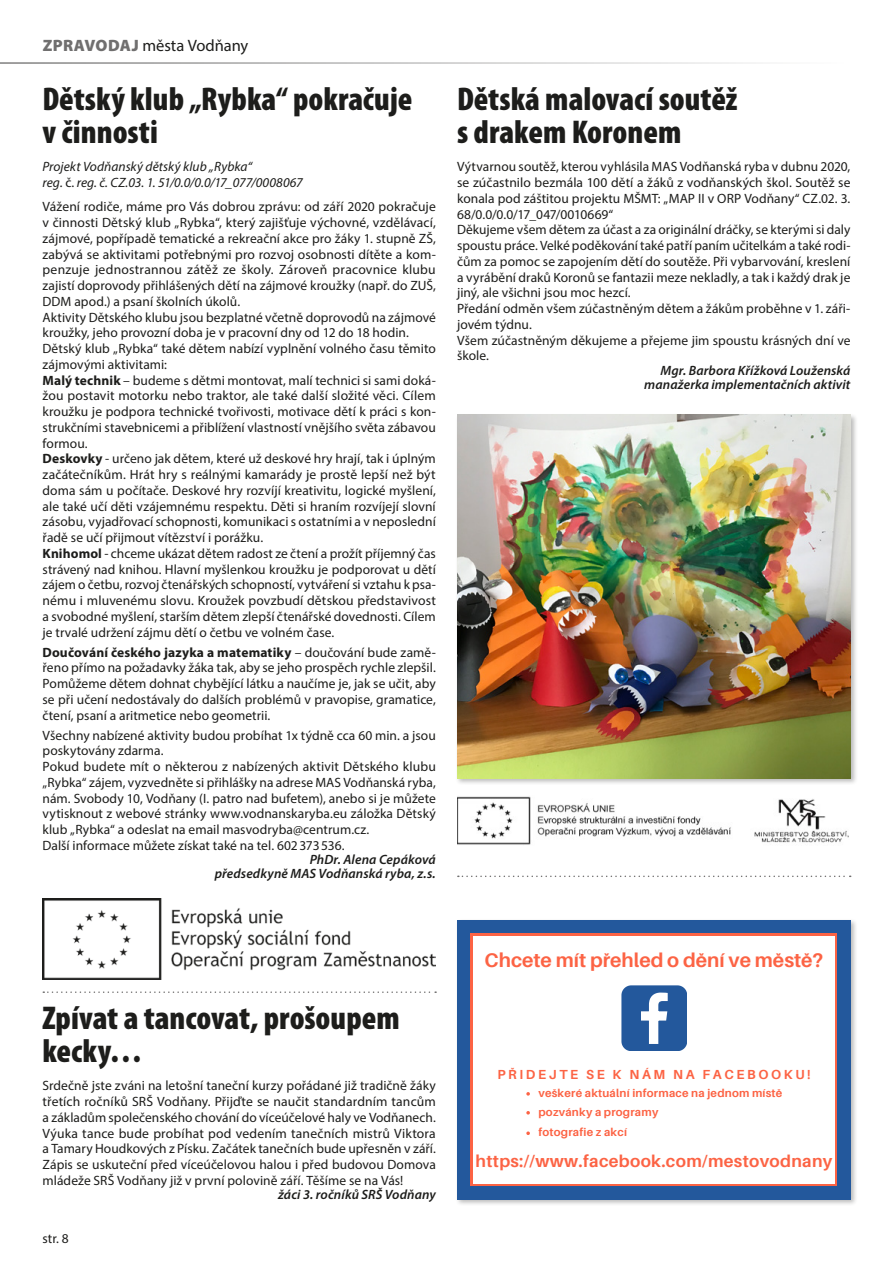
<style>
.page{position:relative;width:893px;height:1263px;background:#fff}
.page>*{position:absolute;margin:0;border:0;box-sizing:border-box;transform-origin:0 0}
.h1__nadpis_článku{font:900 condensed 33px/33px "Myriad Pro";color:#1d1d1b}
.t1{font:700 19.65px "Aileron";color:#fc6344}
.t2{font:700 16.95px "Aileron";letter-spacing:.02em;color:#fc6344}
.t3{font:16.5px "Myriad Pro";letter-spacing:-.005em;color:#1d1d1b}
.p__body_bez_odsazen{font:13.5px/15.8px "Myriad Pro";letter-spacing:.005em;color:#1d1d1b;text-align:justify}
.p__clanek_podpis{font:italic 600 13.5px "Myriad Pro";letter-spacing:.005em;color:#1d1d1b}
.p__body_bez_odsazen-2{font:italic 13.5px "Myriad Pro";letter-spacing:.005em;color:#1d1d1b}
.t4{font:700 13.2px "Aileron";letter-spacing:.2em;color:#fc6344}
.t5{font:700 11.25px/18.9px "Aileron";letter-spacing:.02em;color:#fc6344}
.s1{font-weight:900;color:#706f6f}
.s2{font-style:normal}
.s3{font-weight:700}
</style>
<div class="page">
<img style="left:43px;top:898px;width:393px;height:81px">
<img style="left:457px;top:796px;width:392px;height:49px">
<div style="left:455px;top:413px;width:403px;height:372px;background:#1d1d1b;opacity:.3"></div>
<img style="left:457px;top:415px;width:393px;height:363px">
<svg style="left:43px;top:991px;width:393px;height:2px"></svg>
<svg style="left:458px;top:875px;width:393px;height:2px"></svg>
<div style="left:455px;top:918px;width:403px;height:289px;background:#1d1d1b;opacity:.3"></div>
<div style="left:457px;top:920px;width:393px;height:279px;background:#23589c"></div>
<div style="left:471px;top:934px;width:366px;height:252px;background:linear-gradient(to right,#fc6344,#fc6344)"></div>
<div style="left:473px;top:936px;width:362px;height:247px;background:#fff"></div>
<svg style="left:621px;top:985px;width:66px;height:66px"></svg>
<svg style="left:526px;top:1092px;width:4px;height:3px"></svg>
<svg style="left:526px;top:1111px;width:4px;height:3px"></svg>
<svg style="left:526px;top:1131px;width:4px;height:4px"></svg>
<p class="t3" style="left:43px;top:36px;width:207px"><span class="s1">ZPRAVODAJ</span> města Vodňany</p>
<p class="h1__nadpis_článku" style="left:43px;top:83px;width:372px">Dětský klub „Rybka“ pokračuje v činnosti</p>
<p class="p__body_bez_odsazen-2" style="left:43px;top:158px;width:211px">Projekt Vodňanský dětský klub „Rybka“</p>
<p class="p__body_bez_odsazen-2" style="left:43px;top:174px;width:262px">reg. <span class="s2">č.</span> reg. č. CZ.03. 1. 51/0.0/0.0/17_077/0008067</p>
<p class="p__body_bez_odsazen" style="left:43px;top:199px;width:395px">Vážení rodiče, máme pro Vás dobrou zprávu: od září 2020 pokračuje v činnosti Dětský klub „Rybka“, který zajišťuje výchovné, vzdělávací, zájmové, popřípadě tematické a rekreační akce pro žáky 1. stupně ZŠ, zabývá se aktivitami potřebnými pro rozvoj osobnosti dítěte a kom&shy;penzuje jednostrannou zátěž ze školy. Zároveň pracovnice klubu zajistí doprovody přihlášených dětí na zájmové kroužky (např. do ZUŠ, DDM apod.) a psaní školních úkolů.</p>
<p class="p__body_bez_odsazen" style="left:43px;top:309px;width:395px">Aktivity Dětského klubu jsou bezplatné včetně doprovodů na zájmové kroužky, jeho provozní doba je v pracovní dny od 12 do 18 hodin.</p>
<p class="p__body_bez_odsazen" style="left:43px;top:340px;width:395px">Dětský klub „Rybka“ také dětem nabízí vyplnění volného času těmito zájmovými aktivitami:</p>
<p class="p__body_bez_odsazen" style="left:43px;top:372px;width:395px"><span class="s3">Malý technik</span> – budeme s dětmi montovat, malí technici si sami doká&shy;žou postavit motorku nebo traktor, ale také další složité věci. Cílem kroužku je podpora technické tvořivosti, motivace dětí k práci s kon&shy;strukčními stavebnicemi a přiblížení vlastností vnějšího světa zábavou formou.</p>
<p class="p__body_bez_odsazen" style="left:43px;top:451px;width:395px"><span class="s3">Deskovky</span> - určeno jak dětem, které už deskové hry hrají, tak i úplným začátečníkům. Hrát hry s reálnými kamarády je prostě lepší než být doma sám u počítače. Deskové hry rozvíjí kreativitu, logické myšlení, ale také učí děti vzájemnému respektu. Děti si hraním rozvíjejí slovní zásobu, vyjadřovací schopnosti, komunikaci s ostatními a v neposlední řadě se učí přijmout vítězství i porážku.</p>
<p class="p__body_bez_odsazen" style="left:43px;top:545px;width:395px"><span class="s3">Knihomol</span> - chceme ukázat dětem radost ze čtení a prožít příjemný čas strávený nad knihou. Hlavní myšlenkou kroužku je podporovat u dětí zájem o četbu, rozvoj čtenářských schopností, vytváření si vztahu k psa&shy;nému i mluvenému slovu. Kroužek povzbudí dětskou představivost a svobodné myšlení, starším dětem zlepší čtenářské dovednosti. Cílem je trvalé udržení zájmu dětí o četbu ve volném čase.</p>
<p class="p__body_bez_odsazen" style="left:43px;top:644px;width:395px"><span class="s3">Doučování českého jazyka a matematiky</span> – doučování bude zamě&shy;řeno přímo na požadavky žáka tak, aby se jeho prospěch rychle zlepšil.<br>Pomůžeme dětem dohnat chybějící látku a naučíme je, jak se učit, aby se při učení nedostávaly do dalších problémů v pravopise, gramatice, čtení, psaní a aritmetice nebo geometrii.</p>
<p class="p__body_bez_odsazen" style="left:43px;top:727px;width:395px">Všechny nabízené aktivity budou probíhat 1x týdně cca 60 min. a jsou poskytovány zdarma.</p>
<p class="p__body_bez_odsazen" style="left:43px;top:758px;width:395px">Pokud budete mít o některou z nabízených aktivit Dětského klubu „Rybka“ zájem, vyzvedněte si přihlášky na adrese MAS Vodňanská ryba, nám. Svobody 10, Vodňany (I. patro nad bufetem), anebo si je můžete vytisknout z webové stránky www.vodnanskaryba.eu záložka Dětský klub „Rybka“ a odeslat na email masvodryba@centrum.cz.</p>
<p class="p__body_bez_odsazen" style="left:43px;top:837px;width:304px">Další informace můžete získat také na tel. 602373536.</p>
<p class="p__clanek_podpis" style="left:310px;top:851px;width:128px">PhDr. Alena Cepáková</p>
<p class="p__clanek_podpis" style="left:215px;top:865px;width:223px">předsedkyně MAS Vodňanská ryba, z.s.</p>
<p class="h1__nadpis_článku" style="left:457px;top:83px;width:282px">Dětská malovací soutěž s drakem Koronem</p>
<p class="p__body_bez_odsazen" style="left:457px;top:159px;width:395px">Výtvarnou soutěž, kterou vyhlásila MAS Vodňanská ryba v dubnu 2020, se zúčastnilo bezmála 100 dětí a žáků z vodňanských škol. Soutěž se konala pod záštitou projektu MŠMT: „MAP II v ORP Vodňany“ CZ.02. 3.<br>68/0.0/0.0/17_047/0010669“</p>
<p class="p__body_bez_odsazen" style="left:457px;top:222px;width:395px">Děkujeme všem dětem za účast a za originální dráčky, se kterými si daly spoustu práce. Velké poděkování také patří paním učitelkám a také rodi&shy;čům za pomoc se zapojením dětí do soutěže. Při vybarvování, kreslení a vyrábění draků Koronů se fantazii meze nekladly, a tak i každý drak je jiný, ale všichni jsou moc hezcí.</p>
<p class="p__body_bez_odsazen" style="left:457px;top:300px;width:395px">Předání odměn všem zúčastněným dětem a žákům proběhne v 1. záři&shy;jovém týdnu.</p>
<p class="p__body_bez_odsazen" style="left:457px;top:332px;width:395px">Všem zúčastněným děkujeme a přejeme jim spoustu krásných dní ve škole.</p>
<p class="p__clanek_podpis" style="left:660px;top:361px;width:191px">Mgr. Barbora Křížková Louženská</p>
<p class="p__clanek_podpis" style="left:644px;top:376px;width:208px">manažerka implementačních aktivit</p>
<p class="h1__nadpis_článku" style="left:43px;top:1002px;width:359px">Zpívat a tancovat, prošoupem kecky…</p>
<p class="p__body_bez_odsazen" style="left:43px;top:1078px;width:395px">Srdečně jste zváni na letošní taneční kurzy pořádané již tradičně žáky třetích ročníků SRŠ Vodňany. Přijďte se naučit standardním tancům a základům společenského chování do víceúčelové haly ve Vodňanech.<br>Výuka tance bude probíhat pod vedením tanečních mistrů Viktora a Tamary Houdkových z Písku. Začátek tanečních bude upřesněn v září.</p>
<p class="p__body_bez_odsazen" style="left:43px;top:1156px;width:395px">Zápis se uskuteční před víceúčelovou halou i před budovou Domova mládeže SRŠ Vodňany již v první polovině září. Těšíme se na Vás!</p>
<p class="p__clanek_podpis" style="left:278px;top:1186px;width:159px">žáci 3. ročníků SRŠ Vodňany</p>
<p class="p__body_bez_odsazen" style="left:43px;top:1231px;width:28px">str. 8</p>
<p class="t1" style="left:485px;top:949px;width:340px">Chcete mít přehled o dění ve městě?</p>
<p class="t4" style="left:497px;top:1067px;width:315px">PŘIDEJTE SE K NÁM NA FACEBOOKU!</p>
<p class="t5" style="left:538px;top:1084px;width:245px">veškeré aktuální informace na jednom místě pozvánky a programy</p>
<p class="t5" style="left:538px;top:1123px;width:90px">fotografie z akcí</p>
<p class="t2" style="left:476px;top:1152px;width:358px">https://www.facebook.com/mestovodnany</p>
</div>
